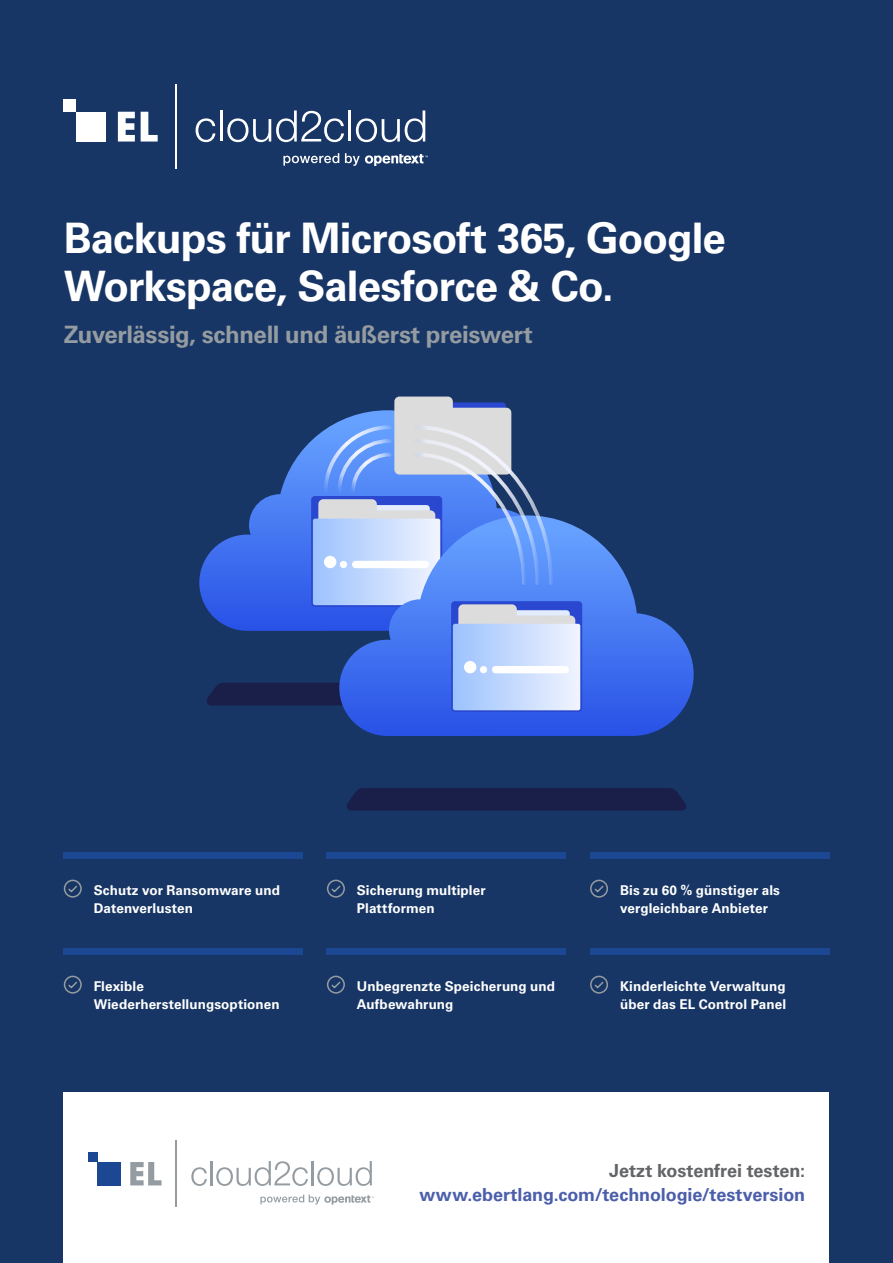
<style>
.page{position:relative;width:893px;height:1263px;background:#183665}
.page>*{position:absolute;margin:0;border:0;box-sizing:border-box;transform-origin:0 0}
.t1{font:700 42px/48px "Univers LT Std";letter-spacing:-.02em;color:#fff}
.t2{font:700 24px "Univers LT Std";letter-spacing:-.015em;color:#949ca1}
.t3{font:700 18px "Univers LT Std";letter-spacing:-.005em;color:#4b5eaa}
.t4{font:700 18px "Univers LT Std";color:#636466}
.t5{font:700 13.5px/18px "Univers LT Std";letter-spacing:.005em;color:#fff}
</style>
<div class="page">
<svg style="left:63px;top:879px;width:19px;height:19px"></svg>
<svg style="left:327px;top:879px;width:18px;height:19px"></svg>
<svg style="left:590px;top:879px;width:18px;height:19px"></svg>
<div style="left:64px;top:853px;width:239px;height:6px;background:#1c4792"></div>
<div style="left:327px;top:853px;width:239px;height:6px;background:#1c4792"></div>
<div style="left:590px;top:853px;width:239px;height:6px;background:#1c4792"></div>
<svg style="left:63px;top:975px;width:19px;height:19px"></svg>
<svg style="left:327px;top:975px;width:18px;height:19px"></svg>
<svg style="left:590px;top:975px;width:18px;height:19px"></svg>
<div style="left:64px;top:949px;width:239px;height:6px;background:#1c4792"></div>
<div style="left:327px;top:949px;width:239px;height:6px;background:#1c4792"></div>
<div style="left:590px;top:949px;width:239px;height:6px;background:#1c4792"></div>
<div style="left:64px;top:1093px;width:765px;height:170px;background:#fff"></div>
<svg style="left:118px;top:112px;width:17px;height:30px"></svg>
<svg style="left:141px;top:112px;width:17px;height:30px"></svg>
<div style="left:76px;top:112px;width:30px;height:30px;background:#fff"></div>
<div style="left:64px;top:99px;width:12px;height:13px;background:#fff"></div>
<hr style="left:175px;top:85px;width:2px;height:84px;background:#fff">
<svg style="left:196px;top:118px;width:19px;height:24px"></svg>
<hr style="left:220px;top:110px;width:3px;height:31px;background:#fff">
<svg style="left:227px;top:110px;width:117px;height:32px"></svg>
<hr style="left:348px;top:110px;width:3px;height:31px;background:#fff">
<svg style="left:356px;top:110px;width:69px;height:32px"></svg>
<svg style="left:283px;top:153px;width:56px;height:13px"></svg>
<svg style="left:345px;top:153px;width:83px;height:13px"></svg>
<svg style="left:130px;top:1162px;width:32px;height:23px"></svg>
<div style="left:97px;top:1162px;width:24px;height:23px;background:#1c4792"></div>
<div style="left:88px;top:1152px;width:9px;height:10px;background:#1c4792"></div>
<hr style="left:175px;top:1141px;width:2px;height:66px;background:#949ca1">
<svg style="left:191px;top:1167px;width:16px;height:19px"></svg>
<hr style="left:210px;top:1161px;width:3px;height:24px;background:#949ca1">
<svg style="left:216px;top:1161px;width:92px;height:25px"></svg>
<hr style="left:311px;top:1161px;width:3px;height:24px;background:#949ca1">
<svg style="left:317px;top:1161px;width:55px;height:25px"></svg>
<svg style="left:260px;top:1194px;width:114px;height:10px"></svg>
<svg style="left:347px;top:788px;width:340px;height:23px;background:#191f4b"></svg>
<svg style="left:345px;top:529px;width:349px;height:207px"></svg>
<svg style="left:451px;top:601px;width:131px;height:111px"></svg>
<svg style="left:205px;top:397px;width:375px;height:313px"></svg>
<h1 class="t1" style="left:64px;top:214px;width:664px">Backups für Microsoft 365, Google<br>Workspace, Salesforce &amp; Co.</h1>
<h2 class="t2" style="left:64px;top:320px;width:470px">Zuverlässig, schnell und äußerst preiswert</h2>
<p class="t5" style="left:94px;top:881px;width:188px">Schutz vor Ransomware und<br>Datenverlusten</p>
<p class="t5" style="left:357px;top:881px;width:130px">Sicherung multipler<br>Plattformen</p>
<p class="t5" style="left:620px;top:881px;width:161px">Bis zu 60 % günstiger als vergleichbare Anbieter</p>
<p class="t5" style="left:94px;top:977px;width:187px">Flexible<br>Wiederherstellungsoptionen</p>
<p class="t5" style="left:357px;top:977px;width:200px">Unbegrenzte Speicherung und<br>Aufbewahrung</p>
<p class="t5" style="left:620px;top:977px;width:168px">Kinderleichte Verwaltung über das EL Control Panel</p>
<h3 class="t4" style="left:609px;top:1160px;width:197px">Jetzt kostenfrei testen:</h3>
<h3 class="t3" style="left:419px;top:1184px;width:387px">www.ebertlang.com/technologie/testversion</h3>
</div>
